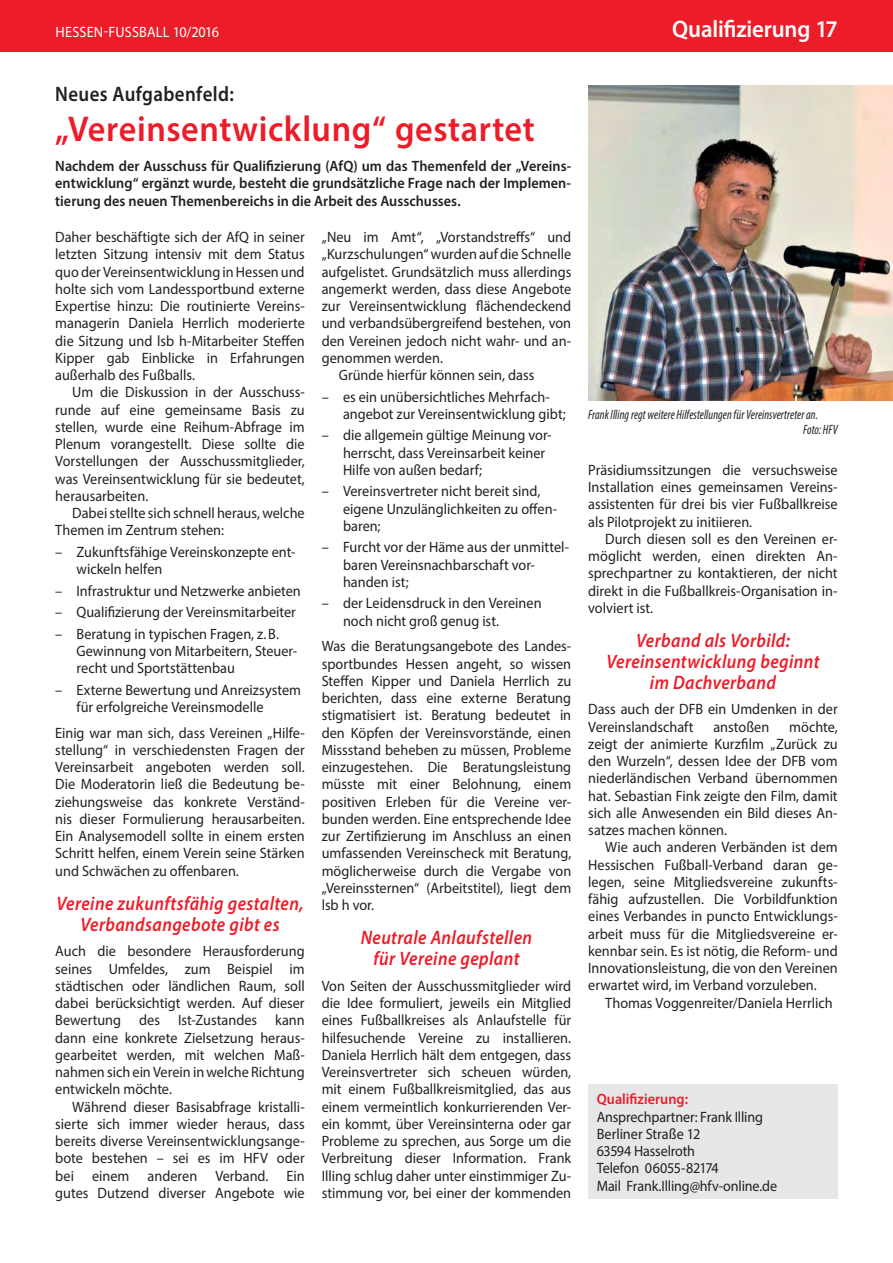
<style>
.page{position:relative;width:893px;height:1263px;background:#fff}
.page>*{position:absolute;margin:0;border:0;box-sizing:border-box;transform-origin:0 0}
.t1{font:600 36px "Myriad Pro";letter-spacing:.015em;color:#ed1c29;scale:.95 1}
.t2{font:600 24px "Myriad Pro";letter-spacing:-.005em;color:#fff;scale:.95 1}
.t3{font:600 21px "Myriad Pro";letter-spacing:.02em;color:#231f20;scale:.9 1}
.t4{font:italic 600 19.5px/21px "Myriad Pro";letter-spacing:.02em;color:#ed1c29;text-align:center;scale:.9 1}
.t5{font:15px/17.2px "Myriad Pro";color:#231f20;text-align:justify;scale:.95 1}
.t6{font:600 15px/17.2px "Myriad Pro";color:#231f20;text-align:justify;scale:.95 1}
.t7{font:15px/17.2px "Myriad Pro";color:#231f20;scale:.94 1}
.t8{font:15px "Myriad Pro";letter-spacing:.01em;color:#fff;scale:.95 1}
.t9{font:600 15px "Myriad Pro";letter-spacing:.005em;color:#ed1c29;scale:.95 1}
.t10{font:italic condensed 13.5px/15px "Myriad Pro";letter-spacing:.005em;color:#231f20;scale:.9 1}
</style>
<div class="page">
<div style="left:588px;top:1084px;width:250px;height:115px;background:#e6e7e8"></div>
<div style="left:0;top:0;width:893px;height:51px;background:#ed1c29"></div>
<img style="left:588px;top:85px;width:305px;height:316px">
<p class="t8" style="left:55px;top:26px;width:174px">HESSEN-FUSSBALL 10/2016</p>
<h2 class="t2" style="left:672px;top:20px;width:176px">Qualifizierung 17</h2>
<h3 class="t3" style="left:55px;top:86px;width:200px">Neues Aufgabenfeld:</h3>
<h1 class="t1" style="left:55px;top:115px;width:506px">„Vereinsentwicklung“ gestartet</h1>
<p class="t6" style="left:55px;top:159px;width:544px">Nachdem der Ausschuss für Qualifizierung (AfQ) um das Themenfeld der „Vereins&shy;entwicklung“ ergänzt wurde, besteht die grundsätzliche Frage nach der Implemen&shy;tierung des neuen Themenbereichs in die Arbeit des Ausschusses.</p>
<p class="t5" style="left:55px;top:230px;width:264px">Daher beschäftigte sich der AfQ in seiner letzten Sitzung intensiv mit dem Status quo der Vereinsentwicklung in Hessen und holte sich vom Landessportbund externe Expertise hinzu: Die routinierte Vereins&shy;managerin Daniela Herrlich moderierte die Sitzung und lsb h-Mitarbeiter Steffen Kipper gab Einblicke in Erfahrungen außerhalb des Fußballs.</p>
<p class="t5" style="left:55px;top:385px;width:264px;text-indent:17px">Um die Diskussion in der Ausschuss&shy;runde auf eine gemeinsame Basis zu stellen, wurde eine Reihum-Abfrage im Plenum vorangestellt. Diese sollte die Vorstellungen der Ausschussmitglieder, was Vereinsentwicklung für sie bedeutet, herausarbeiten.</p>
<p class="t5" style="left:55px;top:506px;width:264px;text-indent:17px">Dabei stellte sich schnell heraus, welche<br>Themen im Zentrum stehen:</p>
<p class="t5" style="left:77px;top:545px;width:232px;text-indent:-21px">– Zukunftsfähige Vereinskonzepte ent&shy;wickeln helfen</p>
<p class="t5" style="left:55px;top:584px;width:260px">– Infrastruktur und Netzwerke anbieten</p>
<p class="t5" style="left:55px;top:605px;width:255px">– Qualifizierung der Vereinsmitarbeiter</p>
<p class="t5" style="left:77px;top:626px;width:234px;text-align:left;text-indent:-21px">– Beratung in typischen Fragen, z. B.<br>Gewinnung von Mitarbeitern, Steuer&shy;recht und Sportstättenbau</p>
<p class="t5" style="left:77px;top:682px;width:238px;text-indent:-21px">– Externe Bewertung und Anreizsystem für erfolgreiche Vereinsmodelle</p>
<p class="t5" style="left:55px;top:725px;width:264px">Einig war man sich, dass Vereinen „Hilfe&shy;stellung“ in verschiedensten Fragen der Vereinsarbeit angeboten werden soll.<br>Die Moderatorin ließ die Bedeutung be&shy;ziehungsweise das konkrete Verständ&shy;nis dieser Formulierung herausarbeiten.<br>Ein Analysemodell sollte in einem ersten Schritt helfen, einem Verein seine Stärken und Schwächen zu offenbaren.</p>
<h3 class="t4" style="left:56px;top:894px;width:276px">Vereine zukunftsfähig gestalten,<br>Verbandsangebote gibt es</h3>
<p class="t5" style="left:55px;top:944px;width:264px">Auch die besondere Herausforderung seines Umfeldes, zum Beispiel im städtischen oder ländlichen Raum, soll dabei berücksichtigt werden. Auf dieser Bewertung des Ist-Zustandes kann dann eine konkrete Zielsetzung heraus&shy;gearbeitet werden, mit welchen Maß&shy;nahmen sich ein Verein in welche Richtung entwickeln möchte.</p>
<p class="t5" style="left:55px;top:1099px;width:264px;text-indent:17px">Während dieser Basisabfrage kristalli&shy;sierte sich immer wieder heraus, dass bereits diverse Vereinsentwicklungsange&shy;bote bestehen – sei es im HFV oder bei einem anderen Verband. Ein gutes Dutzend diverser Angebote wie</p>
<p class="t5" style="left:322px;top:230px;width:264px">„Neu im Amt“, „Vorstandstreffs“ und</p>
<p class="t5" style="left:322px;top:247px;width:264px">„Kurzschulung en“ wurden auf die Schnelle</p>
<p class="t5" style="left:322px;top:265px;width:264px">aufgelistet. Grundsätzlich muss allerdings</p>
<p class="t5" style="left:322px;top:282px;width:264px">angemerkt werden, dass diese Angebote</p>
<p class="t5" style="left:322px;top:299px;width:264px">zur Vereinsentwicklung flächendeckend</p>
<p class="t5" style="left:322px;top:316px;width:264px">und verbandsübergreifend bestehen, von</p>
<p class="t5" style="left:322px;top:334px;width:264px">den Vereinen jedoch nicht wahr- und an-</p>
<p class="t5" style="left:322px;top:351px;width:129px">genommen werden.</p>
<p class="t5" style="left:339px;top:368px;width:207px">Gründe hierfür können sein, dass</p>
<p class="t5" style="left:343px;top:390px;width:236px;text-indent:-21px">– es ein unübersichtliches Mehrfach&shy;angebot zur Vereinsentwicklung gibt;</p>
<p class="t5" style="left:343px;top:428px;width:221px;text-align:left;text-indent:-21px">– die allgemein gültige Meinung vor&shy;herrscht, dass Vereinsarbeit keiner<br>Hilfe von außen bedarf;</p>
<p class="t5" style="left:343px;top:484px;width:227px;text-align:left;text-indent:-21px">– Vereinsvertreter nicht bereit sind, eigene Unzulänglichkeiten zu offen&shy;baren;</p>
<p class="t5" style="left:343px;top:540px;width:240px;text-align:left;text-indent:-21px">– Furcht vor der Häme aus der unmittel&shy;baren Vereinsnachbarschaft vor&shy;handen ist;</p>
<p class="t5" style="left:343px;top:596px;width:211px;text-indent:-21px">– der Leidensdruck in den Vereinen noch nicht groß genug ist.</p>
<p class="t5" style="left:322px;top:639px;width:264px">Was die Beratungsangebote des Landes&shy;sportbundes Hessen angeht, so wissen Steffen Kipper und Daniela Herrlich zu berichten, dass eine externe Beratung stigmatisiert ist. Beratung bedeutet in den Köpfen der Vereinsvorstände, einen Missstand beheben zu müssen, Probleme einzugestehen. Die Beratungsleistung müsste mit einer Belohnung, einem positiven Erleben für die Vereine ver&shy;bunden werden. Eine entsprechende Idee zur Zertifizierung im Anschluss an einen umfassenden Vereinscheck mit Beratung, möglicherweise durch die Vergabe von „Vereinssternen“ (Arbeitstitel), liegt dem lsb h vor.</p>
<h3 class="t4" style="left:361px;top:929px;width:192px">Neutrale Anlaufstellen für Vereine geplant</h3>
<p class="t5" style="left:322px;top:979px;width:264px">Von Seiten der Ausschussmitglieder wird die Idee formuliert, jeweils ein Mitglied eines Fußballkreises als Anlaufstelle für hilfesuchende Vereine zu installieren.<br>Daniela Herrlich hält dem entgegen, dass Vereinsvertreter sich scheuen würden, mit einem Fußballkreismitglied, das aus einem vermeintlich konkurrierenden Ver&shy;ein kommt, über Vereinsinterna oder gar Probleme zu sprechen, aus Sorge um die Verbreitung dieser Information. Frank Illing schlug daher unter einstimmiger Zu&shy;stimmung vor, bei einer der kommenden</p>
<p class="t10" style="left:803px;top:409px;width:40px;text-indent:-215px">Frank Illing regt weitere Hilfestellungen für Vereinsvertreter an.<br>Foto: HFV</p>
<p class="t5" style="left:588px;top:463px;width:264px">Präsidiumssitzungen die versuchsweise Installation eines gemeinsamen Vereins&shy;assistenten für drei bis vier Fußballkreise als Pilotprojekt zu initiieren.</p>
<p class="t5" style="left:588px;top:532px;width:264px;text-indent:17px">Durch diesen soll es den Vereinen er&shy;möglicht werden, einen direkten An&shy;sprechpartner zu kontaktieren, der nicht direkt in die Fußballkreis-Organisation in&shy;volviert ist.</p>
<h3 class="t4" style="left:606px;top:631px;width:238px">Verband als Vorbild:<br>Vereinsentwicklung beginnt im Dachverband</h3>
<p class="t5" style="left:588px;top:702px;width:264px">Dass auch der DFB ein Umdenken in der<br>Vereinslandschaft</p>
<p class="t5" style="left:713px;top:719px;width:60px">anstoßen</p>
<p class="t5" style="left:588px;top:719px;width:264px;text-indent:201px">möchte, zeigt der animierte Kurzfilm „Zurück zu den Wurzeln“, dessen Idee der DFB vom niederländischen Verband übernommen hat. Sebastian Fink zeigte den Film, damit sich alle Anwesenden ein Bild dieses An&shy;satzes machen können.</p>
<p class="t5" style="left:588px;top:840px;width:264px;text-indent:17px">Wie auch anderen Verbänden ist dem Hessischen Fußball-Verband daran ge&shy;legen, seine Mitgliedsvereine zukunfts&shy;fähig aufzustellen. Die Vorbildfunktion eines Verbandes in puncto Entwicklungs&shy;arbeit muss für die Mitgliedsvereine er&shy;kennbar sein. Es ist nötig, die Reform- und Innovationsleistung, die von den Vereinen erwartet wird, im Verband vorzuleben.</p>
<p class="t5" style="left:605px;top:995px;width:241px">Thomas Voggenreiter/Daniela Herrlich</p>
<p class="t9" style="left:597px;top:1094px;width:98px">Qualifizierung:</p>
<p class="t7" style="left:597px;top:1109px;width:193px">Ansprechpartner: Frank Illing<br>Berliner Straße 12<br>63594 Hasselroth<br>Telefon 06055-82174<br>Mail Frank.Illing@hfv-online.de</p>
</div>
